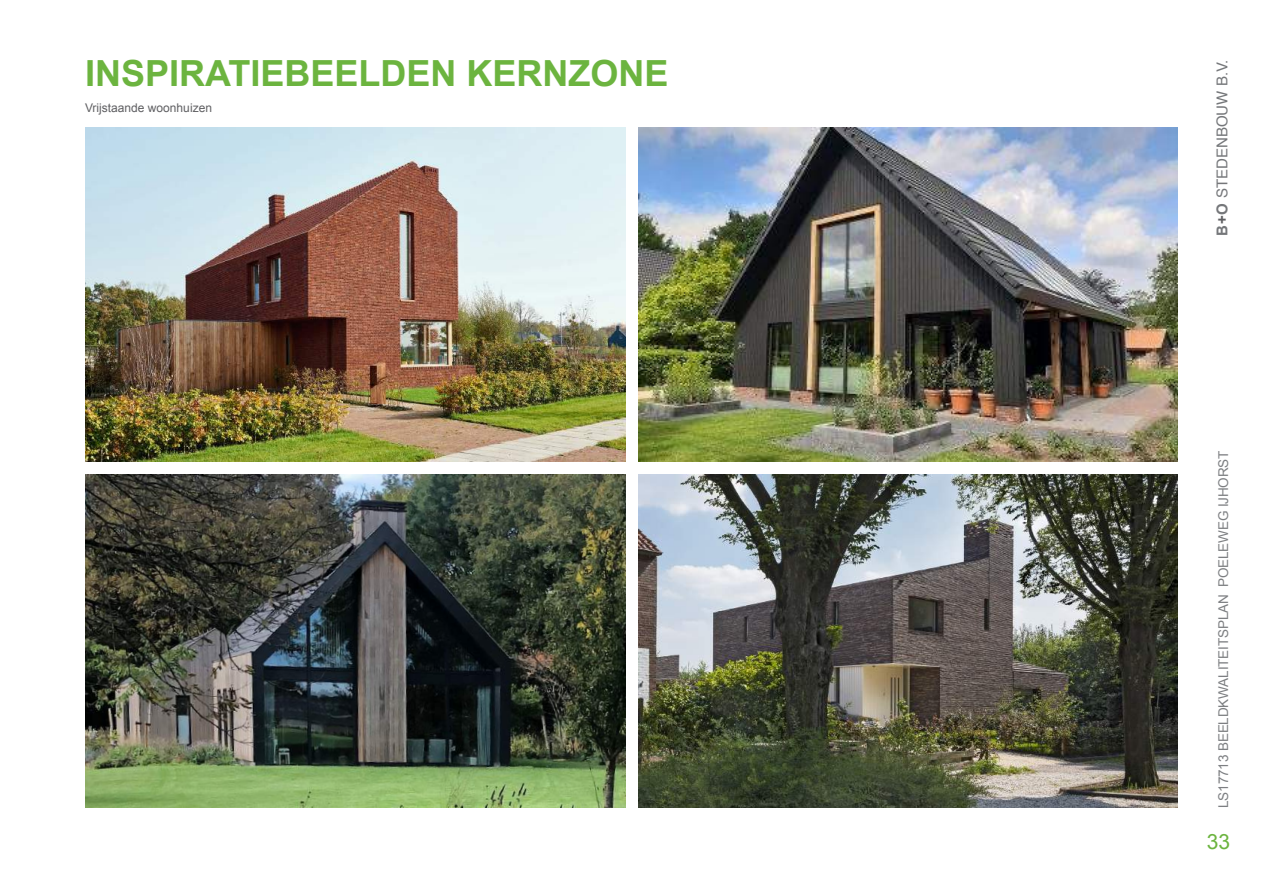
<style>
.page{position:relative;width:1263px;height:893px;background:#fff}
.page>*{position:absolute;margin:0;border:0;box-sizing:border-box;transform-origin:0 0}
.t1{font:700 36px "Arial";color:#6cb43f}
.t2{font:21px "Arial";color:#6cb43f}
.t3{font:15px "Helvetica";color:#75777a}
.t4{font:13.5px "Arial";letter-spacing:-.01em;color:#7d7f82}
.t5{font:12px "Arial";color:#5f5f62}
.s1{font-family:"Arial";font-weight:700}
.s2{font-family:"Arial";font-weight:700;color:#5f5f62}
</style>
<div class="page">
<img style="left:86px;top:474px;width:539px;height:334px">
<img style="left:638px;top:474px;width:540px;height:334px">
<img style="left:638px;top:128px;width:540px;height:333px">
<img style="left:86px;top:128px;width:539px;height:333px">
<h1 class="t1" style="left:85px;top:49px;width:585px">INSPIRATIEBEELDEN KERNZONE</h1>
<p class="t5" style="left:85px;top:100px;width:128px">Vrijstaande woonhuizen</p>
<p class="t3" style="left:1210px;top:236px;width:178px;rotate:-90deg"><span class="s1">B</span><span class="s2">+</span><span class="s1">O</span> STEDENBOUW B.V.</p>
<p class="t4" style="left:1214px;top:808px;width:359px;rotate:-90deg">LS17713 BEELDKWALITEITSPLAN POELEWEG IJHORST</p>
<h2 class="t2" style="left:1207px;top:828px;width:25px">33</h2>
</div>
